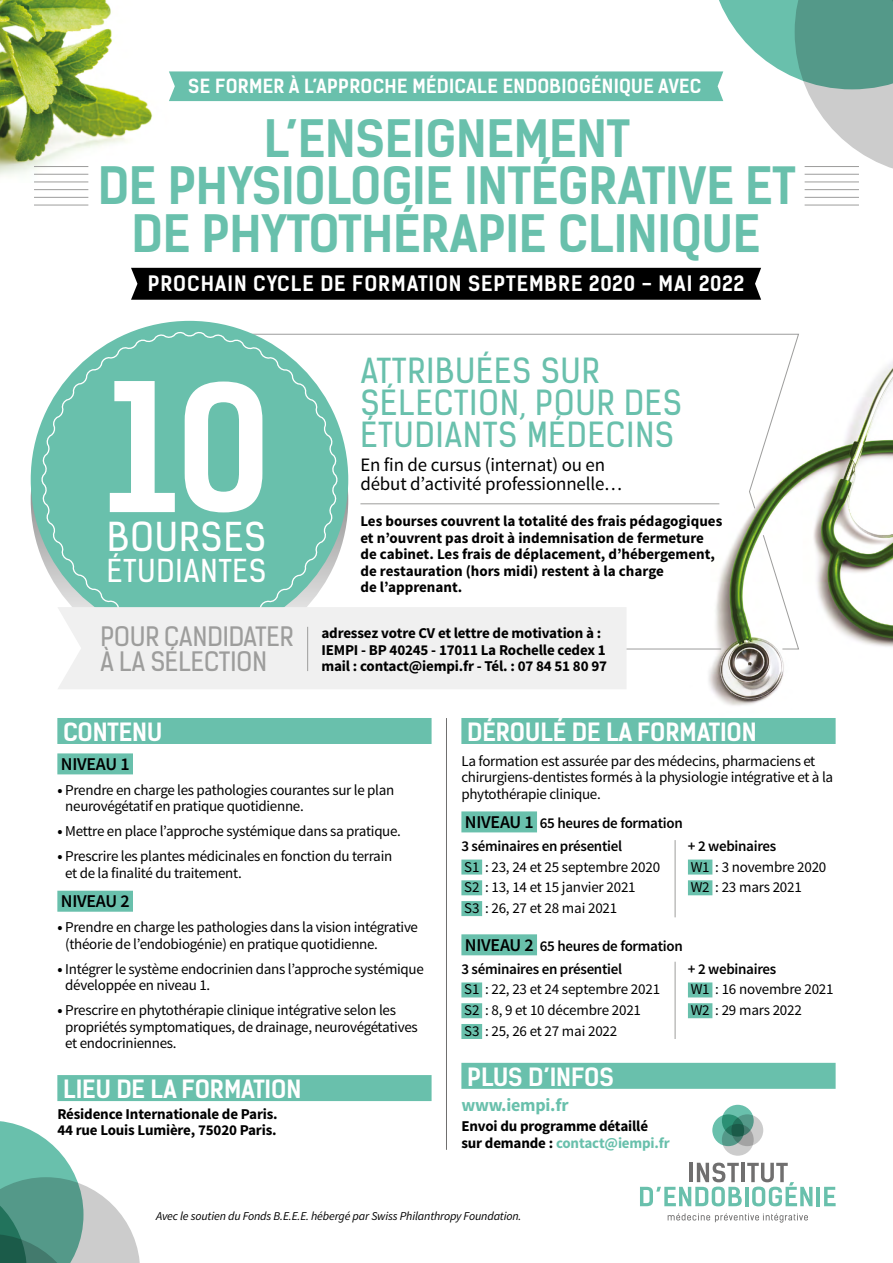
<style>
.page{position:relative;width:893px;height:1263px;background:#fff}
.page>*{position:absolute;margin:0;border:0;box-sizing:border-box;transform-origin:0 0}
.t1{font:700 169.8px "Kelson Sans";color:#fff}
.t2{font:700 49.05px/47.4px "Kelson Sans";letter-spacing:-.005em;color:#69c0ac;text-align:center}
.t3{font:37.8px "Kelson Sans";letter-spacing:.035em;color:#fff}
.t4{font:33px/32px "Kelson Sans";letter-spacing:.035em;color:#69c0ac}
.t5{font:30px "Kelson Sans";letter-spacing:.035em;color:#fff}
.t6{font:25.5px/25.5px "Kelson Sans";letter-spacing:.005em;color:#9d9d9c}
.t7{font:700 24px "Kelson Sans";letter-spacing:-.005em;color:#fff}
.t8{font:700 20.25px "Kelson Sans";letter-spacing:.045em;color:#fff}
.t9{font:18.9px/18.9px "Source Sans Pro";letter-spacing:-.01em;color:#000}
.t10{font:700 18.6px "Kelson Sans";letter-spacing:.015em;color:#fff}
.t11{font:600 18px "Source Sans Pro";letter-spacing:-.01em;color:#000}
.t12{font:700 18px "Source Sans Pro";letter-spacing:-.01em;color:#69c0ac}
.t13{font:15px/16.5px "Source Sans Pro";letter-spacing:-.02em;color:#000}
.t14{font:700 15px/16.5px "Source Sans Pro";letter-spacing:-.01em;color:#000}
.t15{font:600 15px/22.8px "Source Sans Pro";letter-spacing:-.02em;color:#000}
.t16{font:italic 12px "Source Sans Pro";letter-spacing:-.01em;color:#000}
.s1{font-weight:700}
.s2{font-size:18px}
.s3{color:#69c0ac}
</style>
<div class="page">
<img style="left:708px;top:361px;width:185px;height:345px">
<svg style="left:0;top:1121px;width:140px;height:142px"></svg>
<svg style="left:299px;top:0;width:594px;height:175px"></svg>
<svg style="left:640px;top:1162px;width:172px;height:44px"></svg>
<hr style="left:816px;top:1187px;width:4px;height:19px;background:#69c0ac">
<svg style="left:824px;top:1187px;width:12px;height:19px"></svg>
<svg style="left:668px;top:1213px;width:140px;height:9px"></svg>
<div style="left:722px;top:1124px;width:32px;height:32px;background:#ccc;border-radius:50%"></div>
<div style="left:722px;top:1105px;width:32px;height:31px;background:#69c0ac;border-radius:50%"></div>
<svg style="left:731px;top:1114px;width:32px;height:32px"></svg>
<svg style="left:712px;top:1114px;width:32px;height:32px"></svg>
<img style="left:0;top:0;width:299px;height:268px">
<hr style="left:34px;top:166px;width:54px;height:1px;background:#9d9d9c">
<hr style="left:34px;top:174px;width:54px;height:1px;background:#9d9d9c">
<hr style="left:34px;top:182px;width:54px;height:1px;background:#9d9d9c">
<hr style="left:34px;top:189px;width:54px;height:1px;background:#9d9d9c">
<hr style="left:34px;top:197px;width:54px;height:1px;background:#9d9d9c">
<hr style="left:34px;top:205px;width:54px;height:1px;background:#9d9d9c">
<hr style="left:805px;top:166px;width:54px;height:1px;background:#9d9d9c">
<hr style="left:805px;top:174px;width:54px;height:1px;background:#9d9d9c">
<hr style="left:805px;top:182px;width:54px;height:1px;background:#9d9d9c">
<hr style="left:805px;top:189px;width:54px;height:1px;background:#9d9d9c">
<hr style="left:805px;top:197px;width:54px;height:1px;background:#9d9d9c">
<hr style="left:805px;top:205px;width:54px;height:1px;background:#9d9d9c">
<div style="left:131px;top:268px;width:630px;height:32px;background:#000"></div>
<svg style="left:339px;top:333px;width:461px;height:317px"></svg>
<div style="left:31px;top:321px;width:317px;height:317px;background:#69c0ac;border-radius:50%"></div>
<svg style="left:40px;top:332px;width:299px;height:275px"></svg>
<div style="left:58px;top:607px;width:569px;height:82px;background:#f0f0f0"></div>
<hr style="left:307px;top:627px;width:1px;height:44px;background:#9d9d9c">
<div style="left:57px;top:718px;width:375px;height:26px;background:#69c0ac"></div>
<div style="left:57px;top:753px;width:76px;height:21px;background:#69c0ac"></div>
<div style="left:57px;top:891px;width:76px;height:21px;background:#69c0ac"></div>
<div style="left:57px;top:1075px;width:375px;height:26px;background:#69c0ac"></div>
<div style="left:461px;top:718px;width:375px;height:26px;background:#69c0ac"></div>
<div style="left:461px;top:811px;width:76px;height:21px;background:#69c0ac"></div>
<div style="left:461px;top:859px;width:21px;height:15px;background:#69c0ac"></div>
<div style="left:688px;top:859px;width:24px;height:15px;background:#69c0ac"></div>
<div style="left:461px;top:880px;width:21px;height:15px;background:#69c0ac"></div>
<div style="left:688px;top:880px;width:24px;height:15px;background:#69c0ac"></div>
<div style="left:461px;top:901px;width:21px;height:15px;background:#69c0ac"></div>
<div style="left:461px;top:934px;width:76px;height:21px;background:#69c0ac"></div>
<div style="left:461px;top:982px;width:21px;height:15px;background:#69c0ac"></div>
<div style="left:688px;top:982px;width:24px;height:15px;background:#69c0ac"></div>
<div style="left:461px;top:1003px;width:21px;height:15px;background:#69c0ac"></div>
<div style="left:688px;top:1003px;width:24px;height:15px;background:#69c0ac"></div>
<div style="left:461px;top:1024px;width:21px;height:15px;background:#69c0ac"></div>
<div style="left:461px;top:1063px;width:375px;height:26px;background:#69c0ac"></div>
<hr style="left:446px;top:718px;width:1px;height:432px;background:#706f6f">
<hr style="left:675px;top:840px;width:1px;height:77px;background:#9d9d9c">
<hr style="left:675px;top:962px;width:1px;height:77px;background:#9d9d9c">
<p class="t10" style="left:188px;top:75px;width:515px">SE FORMER À L’APPROCHE MÉDICALE ENDOBIOGÉNIQUE AVEC</p>
<h2 class="t2" style="left:98px;top:115px;width:699px">L’ENSEIGNEMENT<br>DE PHYSIOLOGIE INTÉGRATIVE ET<br>DE PHYTOTHÉRAPIE CLINIQUE</h2>
<h3 class="t8" style="left:148px;top:271px;width:598px">PROCHAIN CYCLE DE FORMATION SEPTEMBRE 2020 - MAI 2022</h3>
<h1 class="t1" style="left:106px;top:345px;width:166px">10</h1>
<h3 class="t3" style="left:107px;top:513px;width:160px">BOURSES</h3>
<h3 class="t5" style="left:107px;top:552px;width:161px">ÉTUDIANTES</h3>
<h3 class="t4" style="left:361px;top:355px;width:323px">ATTRIBUÉES SUR<br>SÉLECTION, POUR DES<br>ÉTUDIANTS MÉDECINS</h3>
<p class="t9" style="left:360px;top:456px;width:263px">En fin de cursus (internat) ou en début d’activité professionnelle…</p>
<p class="t14" style="left:360px;top:514px;width:363px">Les bourses couvrent la totalité des frais pédagogiques et n’ouvrent pas droit à indemnisation de fermeture de cabinet. Les frais de déplacement, d’hébergement, de restauration (hors midi) restent à la charge<br>de l’apprenant.</p>
<h3 class="t6" style="left:100px;top:624px;width:195px">POUR CANDIDATER<br>À LA SÉLECTION</h3>
<p class="t14" style="left:321px;top:625px;width:287px">adressez votre CV et lettre de motivation à :<br>IEMPI - BP 40245 - 17011 La Rochelle cedex 1 mail : contact@iempi.fr - Tél. : 07 84 51 80 97</p>
<h3 class="t7" style="left:63px;top:717px;width:101px">CONTENU</h3>
<p class="t11" style="left:61px;top:752px;width:70px">NIVEAU 1</p>
<p class="t13" style="left:65px;top:782px;width:331px;text-indent:-8px"><span class="s1">•</span> Prendre en charge les pathologies courantes sur le plan neurovégétatif en pratique quotidienne.</p>
<p class="t13" style="left:57px;top:823px;width:345px"><span class="s1">•</span> Mettre en place l’approche systémique dans sa pratique.</p>
<p class="t13" style="left:65px;top:848px;width:328px;text-indent:-8px"><span class="s1">•</span> Prescrire les plantes médicinales en fonction du terrain et de la finalité du traitement.</p>
<p class="t11" style="left:61px;top:890px;width:70px">NIVEAU 2</p>
<p class="t13" style="left:65px;top:919px;width:354px;text-indent:-8px"><span class="s1">•</span> Prendre en charge les pathologies dans la vision intégrative (théorie de l’endobiogénie) en pratique quotidienne.</p>
<p class="t13" style="left:65px;top:961px;width:360px;text-indent:-8px"><span class="s1">•</span> Intégrer le système endocrinien dans l’approche systémique développée en niveau 1.</p>
<p class="t13" style="left:65px;top:1002px;width:354px;text-indent:-8px"><span class="s1">•</span> Prescrire en phytothérapie clinique intégrative selon les propriétés symptomatiques, de drainage, neurovégétatives et endocriniennes.</p>
<h3 class="t7" style="left:63px;top:1074px;width:240px">LIEU DE LA FORMATION</h3>
<p class="t14" style="left:57px;top:1106px;width:222px">Résidence Internationale de Paris.<br>44 rue Louis Lumière, 75020 Paris.</p>
<h3 class="t7" style="left:467px;top:717px;width:291px">DÉROULÉ DE LA FORMATION</h3>
<p class="t13" style="left:461px;top:753px;width:373px">La formation est assurée par des médecins, pharmaciens et chirurgiens-dentistes formés à la physiologie intégrative et à la phytothérapie clinique.</p>
<p class="t15" style="left:461px;top:812px;width:223px"><span class="s2">NIVEAU 1</span> 65 heures de formation<br>3 séminaires en présentiel</p>
<p class="t15" style="left:688px;top:835px;width:90px">+ 2 webinaires</p>
<p class="t13" style="left:464px;top:858px;width:197px">S1 : 23, 24 et 25 septembre 2020</p>
<p class="t13" style="left:691px;top:858px;width:137px">W1 : 3 novembre 2020</p>
<p class="t13" style="left:464px;top:879px;width:173px">S2 : 13, 14 et 15 janvier 2021</p>
<p class="t13" style="left:691px;top:879px;width:113px">W2 : 23 mars 2021</p>
<p class="t13" style="left:464px;top:900px;width:155px">S3 : 26, 27 et 28 mai 2021</p>
<p class="t15" style="left:461px;top:935px;width:223px"><span class="s2">NIVEAU 2</span> 65 heures de formation<br>3 séminaires en présentiel</p>
<p class="t15" style="left:688px;top:958px;width:90px">+ 2 webinaires</p>
<p class="t13" style="left:464px;top:981px;width:197px">S1 : 22, 23 et 24 septembre 2021</p>
<p class="t13" style="left:691px;top:981px;width:144px">W1 : 16 novembre 2021</p>
<p class="t13" style="left:464px;top:1002px;width:178px">S2 : 8, 9 et 10 décembre 2021</p>
<p class="t13" style="left:691px;top:1002px;width:113px">W2 : 29 mars 2022</p>
<p class="t13" style="left:464px;top:1023px;width:155px">S3 : 25, 26 et 27 mai 2022</p>
<h3 class="t7" style="left:467px;top:1062px;width:148px">PLUS D’INFOS</h3>
<p class="t12" style="left:461px;top:1093px;width:109px">www.iempi.fr</p>
<p class="t14" style="left:461px;top:1118px;width:210px">Envoi du programme détaillé sur demande : <span class="s3">contact@iempi.fr</span></p>
<p class="t16" style="left:156px;top:1208px;width:367px">Avec le soutien du Fonds B.E.E.E. hébergé par Swiss Philanthropy Foundation.</p>
</div>
